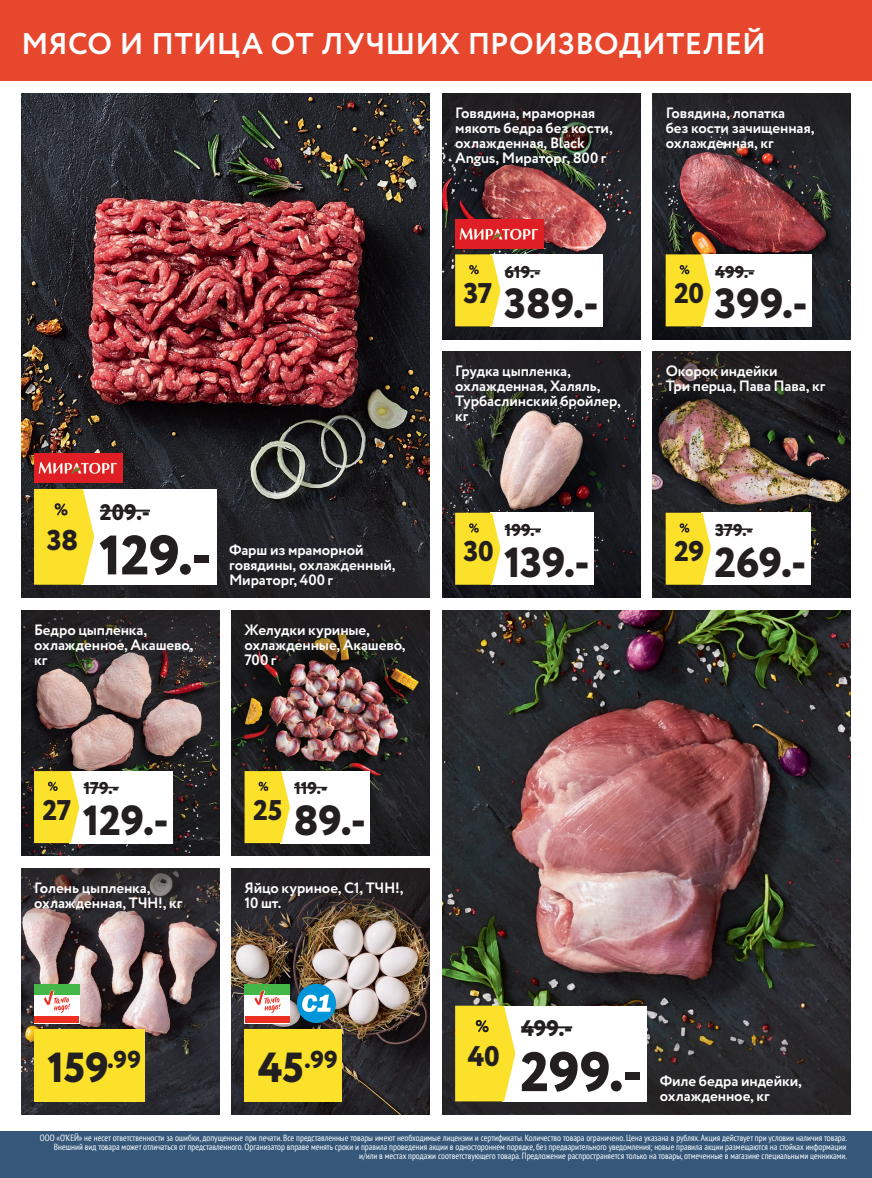
<style>
.page{position:relative;width:872px;height:1178px;background:#fff}
.page>*{position:absolute;margin:0;border:0;box-sizing:border-box;transform-origin:0 0}
.fresh_dominant_red{font:800 55.5px "Circe";letter-spacing:-.005em;color:#231f20}
.fresh_red{font:800 42px "Circe";letter-spacing:-.01em;color:#231f20}
.t1{font:700 30px "Circe";letter-spacing:.01em;color:#fff}
.fresh_discount{font:800 28.5px "Circe";letter-spacing:-.02em;color:#231f20}
.fresh_red-2{font:800 24.45px "Circe";color:#231f20}
.fresh_dominant_black{font:800 22.5px "Circe";letter-spacing:.005em;color:#231f20}
.fresh_black{font:800 17.1px "Circe";color:#231f20}
.fresh_dominant_text{font:700 15px/15px "Circe";letter-spacing:-.005em;color:#fff}
.t2{font:condensed 9px/9px "PT Sans";color:#fff;text-align:right}
.s1{font-size:42px}
</style>
<div class="page">
<div style="left:0;top:1131px;width:872px;height:47px;background:#34577a"></div>
<div style="left:0;top:0;width:872px;height:81px;background:#e7472d"></div>
<img style="left:442px;top:610px;width:408px;height:405px">
<svg style="left:442px;top:1015px;width:408px;height:99px;background:#2d2c2d"></svg>
<div style="left:502px;top:1006px;width:145px;height:95px;background:#fff"></div>
<hr style="left:521px;top:1026px;width:51px;height:2px;background:#231f20">
<svg style="left:455px;top:1006px;width:60px;height:95px;background:#f7e03c"></svg>
<img style="left:21px;top:94px;width:408px;height:405px">
<div style="left:21px;top:499px;width:408px;height:98px;background:#231f20"></div>
<div style="left:81px;top:489px;width:135px;height:96px;background:#fff"></div>
<hr style="left:100px;top:510px;width:50px;height:2px;background:#231f20">
<svg style="left:34px;top:489px;width:60px;height:96px;background:#f7e03c"></svg>
<img style="left:34px;top:454px;width:88px;height:29px">
<img style="left:442px;top:160px;width:198px;height:179px">
<div style="left:442px;top:94px;width:198px;height:66px;background:#231f20"></div>
<div style="left:490px;top:254px;width:113px;height:72px;background:#fff"></div>
<hr style="left:504px;top:270px;width:36px;height:2px;background:#231f20">
<svg style="left:455px;top:254px;width:45px;height:72px;background:#f6df3b"></svg>
<img style="left:455px;top:219px;width:88px;height:29px">
<img style="left:232px;top:934px;width:197px;height:180px">
<svg style="left:232px;top:868px;width:197px;height:66px;background:#3b3431"></svg>
<div style="left:244px;top:1029px;width:98px;height:72px;background:#fbe12a"></div>
<div style="left:244px;top:984px;width:46px;height:39px;background:#fff"></div>
<div style="left:244px;top:984px;width:46px;height:10px;background:#45b749"></div>
<div style="left:245px;top:1016px;width:45px;height:7px;background:#ee2e22"></div>
<svg style="left:254px;top:990px;width:27px;height:23px"></svg>
<div style="left:297px;top:984px;width:39px;height:39px;background:#0095d9;border-radius:50%"></div>
<svg style="left:302px;top:994px;width:29px;height:18px"></svg>
<img style="left:21px;top:934px;width:198px;height:180px">
<svg style="left:21px;top:868px;width:198px;height:66px;background:#4d4445"></svg>
<div style="left:34px;top:1029px;width:110px;height:72px;background:#fbe12a"></div>
<div style="left:34px;top:984px;width:45px;height:39px;background:#fff"></div>
<div style="left:34px;top:984px;width:45px;height:10px;background:#45b749"></div>
<div style="left:34px;top:1016px;width:45px;height:7px;background:#ee2e22"></div>
<svg style="left:44px;top:990px;width:26px;height:23px"></svg>
<img style="left:653px;top:160px;width:197px;height:179px">
<svg style="left:653px;top:94px;width:197px;height:66px;background:#29262a"></svg>
<div style="left:701px;top:254px;width:110px;height:72px;background:#fff"></div>
<hr style="left:715px;top:270px;width:39px;height:2px;background:#231f20">
<svg style="left:665px;top:254px;width:46px;height:72px;background:#f4dd3d"></svg>
<img style="left:232px;top:676px;width:197px;height:180px">
<svg style="left:232px;top:610px;width:197px;height:66px;background:#2d2522"></svg>
<div style="left:280px;top:771px;width:90px;height:72px;background:#fff"></div>
<hr style="left:294px;top:787px;width:33px;height:1px;background:#231f20">
<svg style="left:244px;top:771px;width:46px;height:72px;background:#f5de3d"></svg>
<img style="left:21px;top:676px;width:198px;height:180px">
<svg style="left:21px;top:610px;width:198px;height:66px;background:#352f30"></svg>
<div style="left:69px;top:771px;width:104px;height:72px;background:#fff"></div>
<hr style="left:84px;top:787px;width:35px;height:1px;background:#231f20">
<svg style="left:34px;top:771px;width:45px;height:72px;background:#f8e03c"></svg>
<img style="left:442px;top:418px;width:198px;height:179px">
<div style="left:442px;top:352px;width:198px;height:66px;background:#231f20"></div>
<div style="left:490px;top:513px;width:103px;height:72px;background:#fff"></div>
<hr style="left:504px;top:528px;width:37px;height:2px;background:#231f20">
<svg style="left:455px;top:513px;width:45px;height:72px;background:#f7df3b"></svg>
<img style="left:653px;top:418px;width:197px;height:179px">
<svg style="left:653px;top:352px;width:197px;height:66px;background:#282424"></svg>
<div style="left:701px;top:513px;width:109px;height:72px;background:#fff"></div>
<hr style="left:715px;top:528px;width:37px;height:2px;background:#231f20">
<svg style="left:665px;top:513px;width:46px;height:72px;background:#f4dd3d"></svg>
<h3 class="t1" style="left:21px;top:24px;width:746px">МЯСО И ПТИЦА ОТ ЛУЧШИХ ПРОИЗВОДИТЕЛЕЙ</h3>
<p class="fresh_dominant_text" style="left:455px;top:106px;width:159px">Говядина, мраморная мякоть бедра без кости, охлажденная, Black<br>Angus, Мираторг, 800 г</p>
<p class="fresh_dominant_text" style="left:665px;top:106px;width:150px">Говядина, лопатка<br>без кости зачищенная, охлажденная, кг</p>
<p class="fresh_black" style="left:504px;top:260px;width:37px">619.-</p>
<p class="fresh_black" style="left:715px;top:260px;width:41px">499.-</p>
<p class="fresh_discount" style="left:463px;top:274px;width:30px">37</p>
<p class="fresh_red" style="left:504px;top:275px;width:96px">389.-</p>
<p class="fresh_discount" style="left:674px;top:274px;width:31px">20</p>
<p class="fresh_red" style="left:714px;top:275px;width:95px">399.-</p>
<p class="fresh_dominant_text" style="left:455px;top:364px;width:167px">Грудка цыпленка, охлажденная, Халяль,<br>Турбаслинский бройлер, кг</p>
<p class="fresh_dominant_text" style="left:665px;top:364px;width:161px">Окорок индейки<br>Три перца, Пава Пава, кг</p>
<p class="fresh_dominant_black" style="left:100px;top:497px;width:52px">209.-</p>
<p class="fresh_discount" style="left:47px;top:521px;width:33px">38</p>
<p class="fresh_dominant_red" style="left:99px;top:518px;width:114px">129.-</p>
<p class="fresh_dominant_text" style="left:229px;top:543px;width:168px">Фарш из мраморной говядины, охлажденный,<br>Мираторг, 400 г</p>
<p class="fresh_discount" style="left:463px;top:532px;width:32px">30</p>
<p class="fresh_black" style="left:504px;top:518px;width:38px">199.-</p>
<p class="fresh_red" style="left:504px;top:534px;width:87px">139.-</p>
<p class="fresh_discount" style="left:674px;top:532px;width:32px">29</p>
<p class="fresh_black" style="left:715px;top:518px;width:39px">379.-</p>
<p class="fresh_red" style="left:714px;top:534px;width:93px">269.-</p>
<p class="fresh_dominant_text" style="left:34px;top:623px;width:161px">Бедро цыпленка, охлажденное, Акашево, кг</p>
<p class="fresh_dominant_text" style="left:244px;top:623px;width:163px">Желудки куриные, охлажденные, Акашево,<br>700 г</p>
<p class="fresh_black" style="left:84px;top:777px;width:37px">179.-</p>
<p class="fresh_black" style="left:294px;top:777px;width:35px">119.-</p>
<p class="fresh_discount" style="left:43px;top:790px;width:30px">27</p>
<p class="fresh_red" style="left:83px;top:792px;width:87px">129.-</p>
<p class="fresh_discount" style="left:253px;top:790px;width:31px">25</p>
<p class="fresh_red" style="left:293px;top:792px;width:74px">89.-</p>
<p class="fresh_dominant_text" style="left:34px;top:881px;width:150px">Голень цыпленка, охлажденная, ТЧН!, кг</p>
<p class="fresh_dominant_text" style="left:244px;top:881px;width:160px">Яйцо куриное, С1, ТЧН!,<br>10 шт.</p>
<p class="fresh_dominant_black" style="left:521px;top:1013px;width:53px">499.-</p>
<p class="fresh_red" style="left:48px;top:1039px;width:95px">159<sup>.99</sup></p>
<p class="fresh_red-2" style="left:258px;top:1043px;width:81px"><span class="s1">45</span>.99</p>
<p class="fresh_discount" style="left:468px;top:1037px;width:33px">40</p>
<p class="fresh_dominant_red" style="left:520px;top:1034px;width:124px">299.-</p>
<p class="fresh_dominant_text" style="left:660px;top:1074px;width:144px">Филе бедра индейки, охлажденное, кг</p>
<p class="t2" style="left:40px;top:1133px;width:808px">ООО «О’КЕЙ» не несет ответственности за ошибки, допущенные при печати. Все представленные товары имеют необходимые лицензии и сертификаты. Количество товара ограничено. Цена указана в рублях. Акция действует при условии наличия товара.<br>Внешний вид товара может отличаться от представленного. Организатор вправе менять сроки и правила проведения акции в одностороннем порядке, без предварительного уведомления; новые правила акции размещаются на стойках информации и/или в местах продажи соответствующего товара. Предложение распространяется только на товары, отмеченные в магазине специальными ценниками.</p>
</div>
